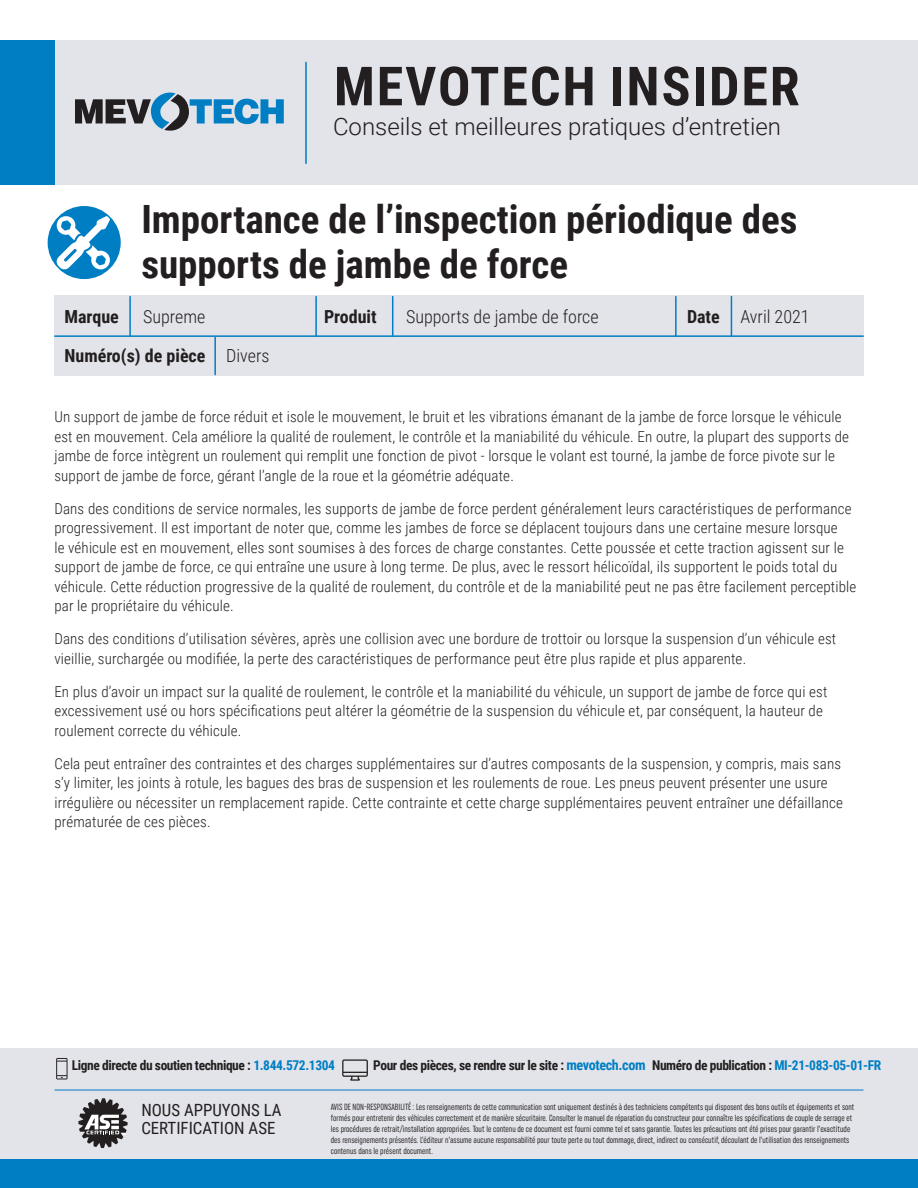
<style>
.page{position:relative;width:918px;height:1188px;background:#fff}
.page>*{position:absolute;margin:0;border:0;box-sizing:border-box;transform-origin:0 0}
.t1{font:700 54px "Roboto Condensed";letter-spacing:.035em;color:#231f20}
.t2{font:700 39px/45px "Roboto Condensed";color:#231f20}
.t3{font:300 24px "Roboto";color:#231f20}
.t4{font:300 18px "Roboto Condensed";color:#231f20}
.t5{font:700 18px "Roboto Condensed";color:#231f20}
.t6{font:16.8px "Roboto Condensed";color:#231f20}
.t7{font:300 15px/19.5px "Roboto Condensed";letter-spacing:.01em;color:#231f20}
.t8{font:700 13.5px "Roboto Condensed";letter-spacing:-.03em;color:#231f20}
.t9{font:extra-condensed 9px/10.8px "Uniform";color:#231f20}
.s1{font-weight:700}
.s2{font-weight:300}
.s3{color:#007ec4}
.s4{font-size:14.25px;color:#007ec4}
</style>
<div class="page">
<div style="left:54px;top:296px;width:810px;height:80px;background:#e2e4e9"></div>
<hr style="left:315px;top:297px;width:2px;height:39px;background:#007ec4">
<hr style="left:675px;top:297px;width:2px;height:39px;background:#007ec4">
<hr style="left:392px;top:297px;width:1px;height:39px;background:#007ec4">
<hr style="left:731px;top:297px;width:1px;height:39px;background:#007ec4">
<hr style="left:129px;top:297px;width:2px;height:39px;background:#007ec4">
<hr style="left:55px;top:335px;width:808px;height:2px;background:#007ec4">
<hr style="left:214px;top:337px;width:2px;height:38px;background:#007ec4">
<div style="left:45px;top:40px;width:873px;height:145px;background:#e2e4e9"></div>
<div style="left:0;top:40px;width:55px;height:145px;background:#007ec4"></div>
<svg style="left:75px;top:93px;width:209px;height:38px"></svg>
<hr style="left:305px;top:62px;width:2px;height:101px;background:#007ec4">
<div style="left:48px;top:206px;width:73px;height:73px;background:#007ec4;border-radius:50%"></div>
<svg style="left:56px;top:215px;width:54px;height:54px"></svg>
<div style="left:0;top:1049px;width:918px;height:139px;background:#e2e4e9"></div>
<div style="left:0;top:1160px;width:918px;height:28px;background:#007ec4"></div>
<svg style="left:78px;top:1098px;width:50px;height:50px"></svg>
<svg style="left:56px;top:1058px;width:12px;height:21px"></svg>
<svg style="left:342px;top:1059px;width:26px;height:22px"></svg>
<hr style="left:55px;top:1090px;width:808px;height:1px;background:#007ec4">
<p class="t1" style="left:334px;top:48px;width:467px">MEVOTECH INSIDER</p>
<p class="t3" style="left:333px;top:110px;width:450px">Conseils et meilleures pratiques d’entretien</p>
<p class="t2" style="left:141px;top:195px;width:658px">Importance de l’inspection périodique des supports de jambe de force</p>
<p class="t5" style="left:64px;top:304px;width:56px">Marque</p>
<p class="t4" style="left:143px;top:304px;width:64px">Supreme</p>
<p class="t5" style="left:324px;top:304px;width:54px">Produit</p>
<p class="t4" style="left:406px;top:304px;width:194px">Supports de jambe de force</p>
<p class="t4" style="left:687px;top:304px;width:124px"><span class="s1">Date</span> Avril 2021</p>
<p class="t5" style="left:64px;top:343px;width:207px">Numéro(s) de pièce <span class="s2">Divers</span></p>
<p class="t7" style="left:54px;top:407px;width:796px">Un support de jambe de force réduit et isole le mouvement, le bruit et les vibrations émanant de la jambe de force lorsque le véhicule est en mouvement. Cela améliore la qualité de roulement, le contrôle et la maniabilité du véhicule. En outre, la plupart des supports de jambe de force intègrent un roulement qui remplit une fonction de pivot - lorsque le volant est tourné, la jambe de force pivote sur le support de jambe de force, gérant l’angle de la roue et la géométrie adéquate.</p>
<p class="t7" style="left:54px;top:498px;width:804px">Dans des conditions de service normales, les supports de jambe de force perdent généralement leurs caractéristiques de performance progressivement. Il est important de noter que, comme les jambes de force se déplacent toujours dans une certaine mesure lorsque<br>le véhicule est en mouvement, elles sont soumises à des forces de charge constantes. Cette poussée et cette traction agissent sur le support de jambe de force, ce qui entraîne une usure à long terme. De plus, avec le ressort hélicoïdal, ils supportent le poids total du véhicule. Cette réduction progressive de la qualité de roulement, du contrôle et de la maniabilité peut ne pas être facilement perceptible par le propriétaire du véhicule.</p>
<p class="t7" style="left:54px;top:629px;width:783px">Dans des conditions d’utilisation sévères, après une collision avec une bordure de trottoir ou lorsque la suspension d’un véhicule est vieillie, surchargée ou modifiée, la perte des caractéristiques de performance peut être plus rapide et plus apparente.</p>
<p class="t7" style="left:54px;top:681px;width:775px">En plus d’avoir un impact sur la qualité de roulement, le contrôle et la maniabilité du véhicule, un support de jambe de force qui est excessivement usé ou hors spécifications peut altérer la géométrie de la suspension du véhicule et, par conséquent, la hauteur de roulement correcte du véhicule.</p>
<p class="t7" style="left:54px;top:753px;width:790px">Cela peut entraîner des contraintes et des charges supplémentaires sur d’autres composants de la suspension, y compris, mais sans s’y limiter, les joints à rotule, les bagues des bras de suspension et les roulements de roue. Les pneus peuvent présenter une usure irrégulière ou nécessiter un remplacement rapide. Cette contrainte et cette charge supplémentaires peuvent entraîner une défaillance prématurée de ces pièces.</p>
<p class="t8" style="left:72px;top:1055px;width:265px">Ligne directe du soutien technique : <span class="s3">1.844.572.1304</span></p>
<p class="t8" style="left:373px;top:1055px;width:510px">Pour des pièces, se rendre sur le site : <span class="s4">mevotech.com</span> Numéro de publication : <span class="s3">MI-21-083-05-01-FR</span></p>
<p class="t6" style="left:141px;top:1098px;width:142px">NOUS APPUYONS LA</p>
<p class="t6" style="left:141px;top:1116px;width:136px">CERTIFICATION ASE</p>
<p class="t9" style="left:331px;top:1102px;width:525px">AVIS DE NON-RESPONSABILITÉ : Les renseignements de cette communication sont uniquement destinés à des techniciens compétents qui disposent des bons outils et équipements et sont formés pour entretenir des véhicules correctement et de manière sécuritaire. Consulter le manuel de réparation du constructeur pour connaître les spécifications de couple de serrage et les procédures de retrait/installation appropriées. Tout le contenu de ce document est fourni comme tel et sans garantie. Toutes les précautions ont été prises pour garantir l’exactitude des renseignements présentés. L’éditeur n’assume aucune responsabilité pour toute perte ou tout dommage, direct, indirect ou consécutif, découlant de l’utilisation des renseignements contenus dans le présent document.</p>
</div>
